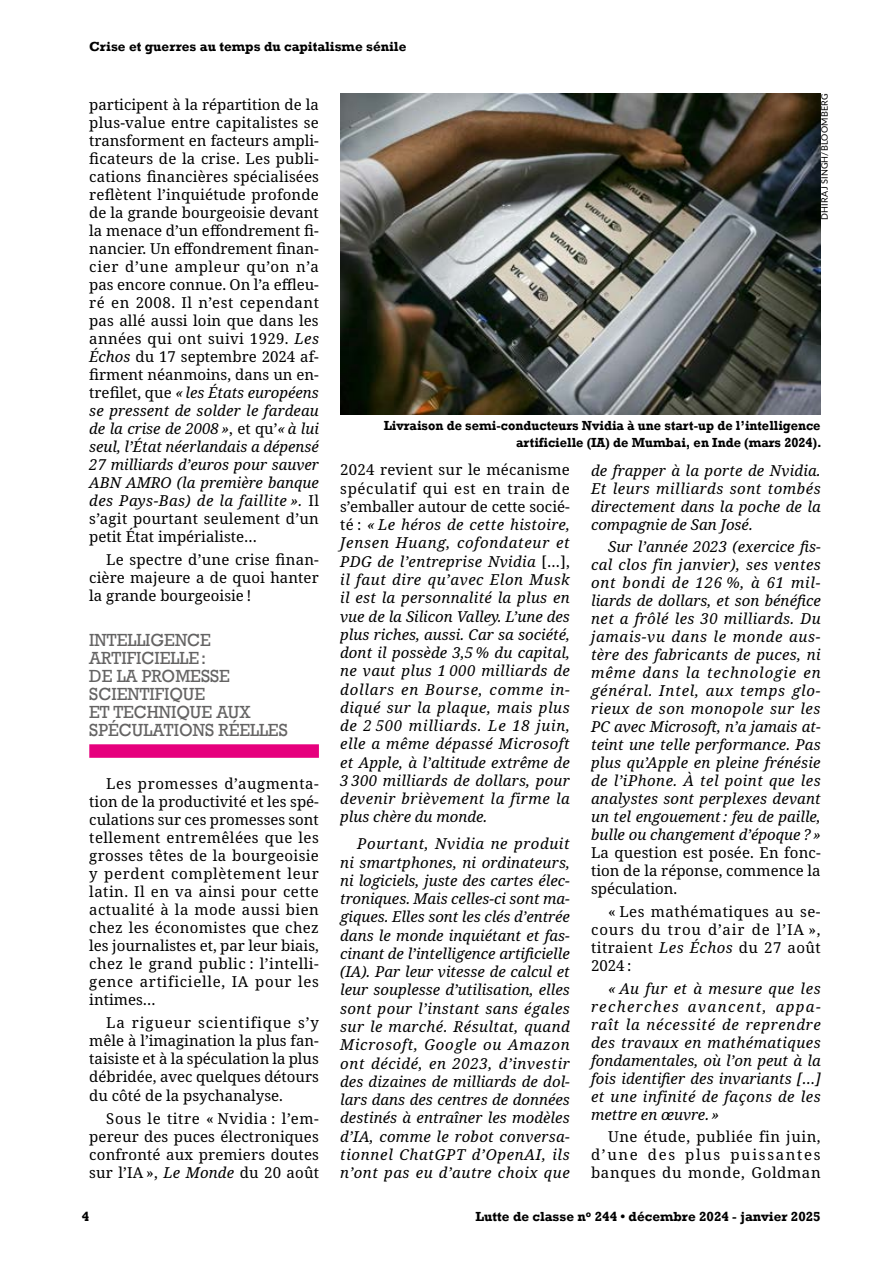
<style>
.page{position:relative;width:893px;height:1263px;background:#fff}
.page>*{position:absolute;margin:0;border:0;box-sizing:border-box;transform-origin:0 0}
.t1{font:18px/18px "Rockwell";color:#646363;scale:.95 1}
.t2{font:italic 15px/18.3px "Noto Serif";letter-spacing:.01em;color:#000;text-align:justify}
.t3{font:15px/18px "Noto Serif";letter-spacing:.01em;color:#000;text-align:justify}
.t4{font:700 13.5px/16.2px "Rockwell";color:#000;text-align:right;scale:.95 1}
.t5{font:700 13.5px "Rockwell";color:#000}
.t6{font:9px "Lato";letter-spacing:.025em;color:#000}
.s1{font-style:italic}
.s2{font-style:normal}
</style>
<div class="page">
<div style="left:89px;top:744px;width:230px;height:14px;background:#e6007d"></div>
<img style="left:340px;top:94px;width:481px;height:320px">
<p class="t5" style="left:89px;top:39px;width:319px">Crise et guerres au temps du capitalisme sénile</p>
<p class="t3" style="left:89px;top:96px;width:231px">participent à la répartition de la plus-value entre capitalistes se transforment en facteurs ampli&shy;ficateurs de la crise. Les publi&shy;cations financières spécialisées reflètent l’inquiétude profonde de la grande bourgeoisie devant la menace d’un effondrement fi&shy;nancier. Un effondrement finan&shy;cier d’une ampleur qu’on n’a pas encore connue. On l’a effleu&shy;ré en 2008. Il n’est cependant pas allé aussi loin que dans les années qui ont suivi 1929. <span class="s1">Les Échos</span> du 17 septembre 2024 af&shy;firment néanmoins, dans un en&shy;trefilet, que <span class="s1">« les États européens se pressent de solder le fardeau de la crise de 2008 »</span>, et qu’<span class="s1">« à lui seul, l’État néerlandais a dépensé 27 milliards d’euros pour sauver ABN AMRO (la première banque des Pays-Bas) de la faillite ».</span> Il s’agit pourtant seulement d’un petit État impérialiste…</p>
<p class="t3" style="left:89px;top:551px;width:231px;text-indent:17px">Le spectre d’une crise finan&shy;cière majeure a de quoi hanter la grande bourgeoisie !</p>
<p class="t1" style="left:89px;top:631px;width:210px">INTELLIGENCE<br>ARTIFICIELLE:<br>DE LA PROMESSE<br>SCIENTIFIQUE<br>ET TECHNIQUE AUX<br>SPÉCULATIONS RÉELLES</p>
<p class="t3" style="left:89px;top:775px;width:231px;text-indent:17px">Les promesses d’augmenta&shy;tion de la productivité et les spé&shy;culations sur ces promesses sont tellement entremêlées que les grosses têtes de la bourgeoisie y perdent complètement leur latin. Il en va ainsi pour cette actualité à la mode aussi bien chez les économistes que chez les journalistes et, par leur biais, chez le grand public : l’intelli&shy;gence artificielle, IA pour les intimes…</p>
<p class="t3" style="left:89px;top:1014px;width:231px;text-indent:17px">La rigueur scientifique s’y mêle à l’imagination la plus fan&shy;taisiste et à la spéculation la plus débridée, avec quelques détours du côté de la psychanalyse.</p>
<p class="t3" style="left:89px;top:1110px;width:231px;text-indent:17px">Sous le titre « Nvidia : l’em&shy;pereur des puces électroniques confronté aux premiers doutes sur l’IA », <span class="s1">Le Monde</span> du 20 août</p>
<p class="t5" style="left:82px;top:1208px;width:9px">4</p>
<p class="t6" style="left:818px;top:220px;width:128px;rotate:-90deg">DHIRAJ SINGH/BLOOMBERG</p>
<p class="t4" style="left:384px;top:418px;width:462px">Livraison de semi-conducteurs Nvidia à une start-up de l’intelligence artificielle (IA) de Mumbai, en Inde (mars 2024).</p>
<p class="t2" style="left:340px;top:461px;width:231px"><span class="s2">2024 revient sur le mécanisme spéculatif qui est en train de s’emballer autour de cette socié&shy;té :</span> « Le héros de cette histoire, Jensen Huang, cofondateur et PDG de l’entreprise Nvidia <span class="s2">[…], </span>il faut dire qu’avec Elon Musk il est la personnalité la plus en vue de la Silicon Valley. L’une des plus riches, aussi. Car sa société, dont il possède 3,5 % du capital, ne vaut plus 1 000 milliards de dollars en Bourse, comme in&shy;diqué sur la plaque, mais plus de 2 500 milliards. Le 18 juin, elle a même dépassé Microsoft et Apple, à l’altitude extrême de 3 300 milliards de dollars, pour devenir brièvement la firme la plus chère du monde.</p>
<p class="t2" style="left:340px;top:835px;width:231px;text-indent:17px">Pourtant, Nvidia ne produit ni smartphones, ni ordinateurs, ni logiciels, juste des cartes élec&shy;troniques. Mais celles-ci sont ma&shy;giques. Elles sont les clés d’entrée dans le monde inquiétant et fas&shy;cinant de l’intelligence artificielle (IA). Par leur vitesse de calcul et leur souplesse d’utilisation, elles sont pour l’instant sans égales sur le marché. Résultat, quand Microsoft, Google ou Amazon ont décidé, en 2023, d’investir des dizaines de milliards de dol&shy;lars dans des centres de données destinés à entraîner les modèles d’IA, comme le robot conversa&shy;tionnel ChatGPT d’OpenAI, ils n’ont pas eu d’autre choix que</p>
<p class="t2" style="left:591px;top:462px;width:231px">de frapper à la porte de Nvidia.<br>Et leurs milliards sont tombés directement dans la poche de la compagnie de San José.</p>
<p class="t2" style="left:591px;top:538px;width:231px;text-indent:17px">Sur l’année 2023 (exercice fis&shy;cal clos fin janvier), ses ventes ont bondi de 126 %, à 61 mil&shy;liards de dollars, et son bénéfice net a frôlé les 30 milliards. Du jamais-vu dans le monde aus&shy;tère des fabricants de puces, ni même dans la technologie en général. Intel, aux temps glo&shy;rieux de son monopole sur les PC avec Microsoft, n’a jamais at&shy;teint une telle performance. Pas plus qu’Apple en pleine frénésie de l’iPhone. À tel point que les analystes sont perplexes devant un tel engouement : feu de paille, bulle ou changement d’époque ? »</p>
<p class="t3" style="left:591px;top:844px;width:231px">La question est posée. En fonc&shy;tion de la réponse, commence la spéculation.</p>
<p class="t3" style="left:591px;top:903px;width:231px;text-indent:17px">« Les mathématiques au se&shy;cours du trou d’air de l’IA », titraient <span class="s1">Les Échos</span> du 27 août 2024 :</p>
<p class="t2" style="left:591px;top:979px;width:231px;text-indent:17px">« Au fur et à mesure que les recherches avancent, appa&shy;raît la nécessité de reprendre des travaux en mathématiques fondamentales, où l’on peut à la fois identifier des invariants […] et une infinité de façons de les mettre en œuvre. »</p>
<p class="t3" style="left:591px;top:1128px;width:231px;text-indent:17px">Une étude, publiée fin juin, d’une des plus puissantes banques du monde, Goldman</p>
<p class="t5" style="left:475px;top:1208px;width:347px">Lutte de classe n<sup>o</sup> 244 • décembre 2024 - janvier 2025</p>
</div>
